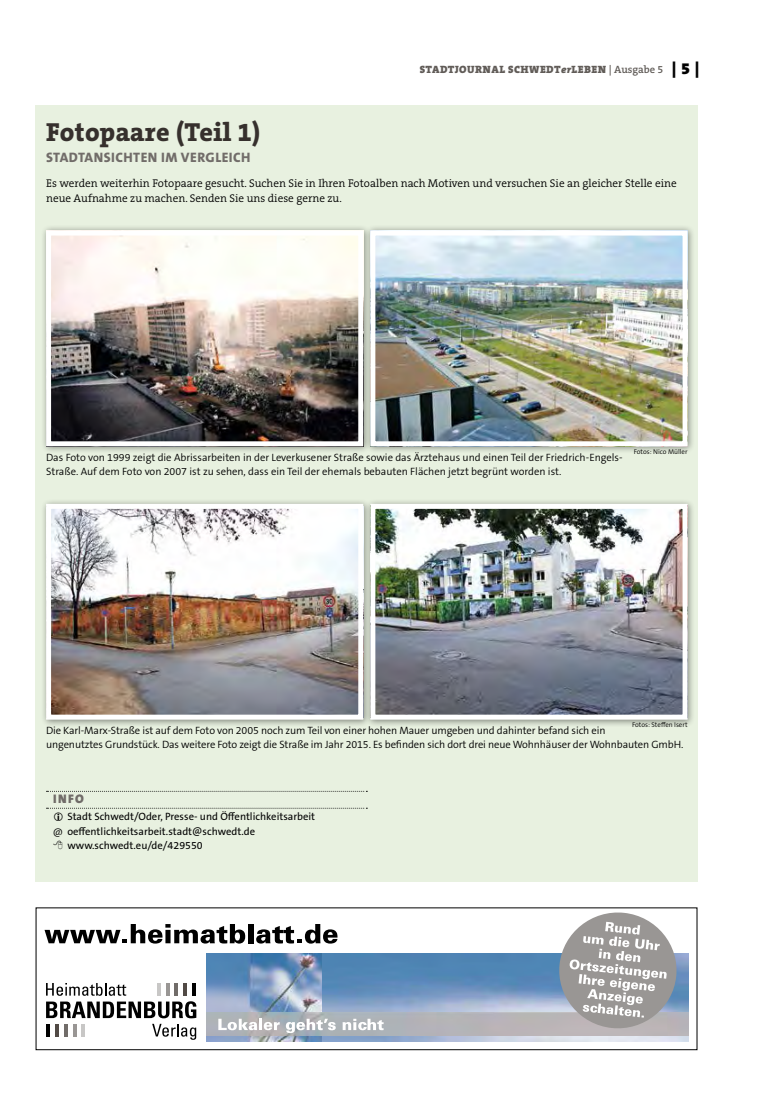
<style>
.page{position:relative;width:762px;height:1117px;background:#fff}
.page>*{position:absolute;margin:0;border:0;box-sizing:border-box;transform-origin:0 0}
.t1{font:800 26.25px "The Serif B W8";letter-spacing:.01em;color:#36302d}
.t2{font:800 13.75px "The Sans B W8";letter-spacing:.035em;color:#716c69}
.t3{font:900 12.5px "The Sans B W9";color:#716c69}
.t4{font:300 11.25px/14.4px "The Serif B W4";color:#000}
.t5{font:300 10.62px/14.4px "The Sans B W4";letter-spacing:-.01em;color:#000}
.t6{font:10.62px "The Sans B W5 Plain";color:#000}
.t7{font:900 10.62px "The Serif B W9";letter-spacing:.045em;color:#615c58}
.t8{font:300 6.88px "The Sans B W4";color:#000}
.s1{font-style:italic}
.s2{font-family:"The Serif B W6";font-weight:600}
.s3{font-size:16.25px;color:#000}
.s4{font-family:"Meta Normal"}
</style>
<div class="page">
<div style="left:35px;top:105px;width:663px;height:776px;background:#e8f1e0"></div>
<div style="left:40px;top:224px;width:331px;height:230px;background:#000;opacity:.45"></div>
<img style="left:52px;top:236px;width:305px;height:204px">
<div style="left:46px;top:230px;width:317px;height:216px;border:5px solid #fff"></div>
<div style="left:364px;top:224px;width:331px;height:230px;background:#000;opacity:.45"></div>
<img style="left:376px;top:236px;width:305px;height:204px">
<div style="left:370px;top:230px;width:317px;height:216px;border:5px solid #fff"></div>
<div style="left:40px;top:498px;width:331px;height:229px;background:#000;opacity:.45"></div>
<img style="left:52px;top:509px;width:305px;height:204px">
<div style="left:46px;top:503px;width:317px;height:216px;border:5px solid #fff"></div>
<div style="left:364px;top:498px;width:331px;height:229px;background:#000;opacity:.45"></div>
<img style="left:376px;top:509px;width:305px;height:204px">
<div style="left:370px;top:503px;width:317px;height:216px;border:5px solid #fff"></div>
<svg style="left:47px;top:790px;width:320px;height:1px"></svg>
<img style="left:207px;top:953px;width:116px;height:88px">
<img style="left:323px;top:953px;width:365px;height:88px">
<svg style="left:45px;top:924px;width:200px;height:19px"></svg>
<div style="left:248px;top:923px;width:5px;height:20px;background:#000"></div>
<svg style="left:256px;top:924px;width:81px;height:19px"></svg>
<img style="left:207px;top:1012px;width:481px;height:22px">
<svg style="left:218px;top:1018px;width:62px;height:11px"></svg>
<svg style="left:286px;top:1018px;width:50px;height:14px"></svg>
<svg style="left:343px;top:1018px;width:41px;height:11px"></svg>
<svg style="left:556px;top:912px;width:123px;height:119px"></svg>
<svg style="left:46px;top:983px;width:80px;height:12px"></svg>
<svg style="left:157px;top:983px;width:3px;height:12px"></svg>
<svg style="left:166px;top:983px;width:3px;height:12px"></svg>
<svg style="left:175px;top:983px;width:3px;height:12px"></svg>
<svg style="left:184px;top:983px;width:3px;height:12px"></svg>
<hr style="left:192px;top:982px;width:4px;height:13px;background:#000">
<svg style="left:46px;top:1001px;width:151px;height:38px"></svg>
<hr style="left:55px;top:1023px;width:4px;height:13px;background:#514a45">
<hr style="left:46px;top:1023px;width:4px;height:13px;background:#000">
<svg style="left:47px;top:807px;width:320px;height:2px"></svg>
<p class="t7" style="left:420px;top:63px;width:281px">STADTJOURNAL SCHWEDT<span class="s1">er</span>LEBEN <span class="s2">| Ausgabe 5</span> <span class="s3">| 5 |</span></p>
<h1 class="t1" style="left:46px;top:114px;width:216px">Fotopaare (Teil 1)</h1>
<p class="t2" style="left:46px;top:149px;width:206px">STADTANSICHTEN IM VERGLEICH</p>
<p class="t4" style="left:46px;top:176px;width:632px">Es werden weiterhin Fotopaare gesucht. Suchen Sie in Ihren Fotoalben nach Motiven und versuchen Sie an gleicher Stelle eine neue Aufnahme zu machen. Senden Sie uns diese gerne zu.</p>
<p class="t5" style="left:46px;top:450px;width:578px">Das Foto von 1999 zeigt die Abrissarbeiten in der Leverkusener Straße sowie das Ärztehaus und einen Teil der Friedrich- Engels-<br>Straße. Auf dem Foto von 2007 ist zu sehen, dass ein Teil der ehemals bebauten Flächen jetzt begrünt worden ist.</p>
<p class="t8" style="left:634px;top:447px;width:55px">Fotos: Nico Müller</p>
<p class="t8" style="left:632px;top:720px;width:57px">Fotos: Steffen Isert</p>
<p class="t5" style="left:46px;top:723px;width:639px">Die Karl-Marx-Straße ist auf dem Foto von 2005 noch zum Teil von einer hohen Mauer umgeben und dahinter befand sich ein<br>ungenutztes Grundstück. Das weitere Foto zeigt die Straße im Jahr 2015. Es befinden sich dort drei neue Wohnhäuser der Wohnbauten GmbH.</p>
<p class="t3" style="left:53px;top:791px;width:32px">INFO</p>
<p class="t6" style="left:67px;top:809px;width:249px">Stadt Schwedt/Oder, Presse- und Öffentlichkeitsarbeit</p>
<p class="t6" style="left:53px;top:824px;width:204px"><span class="s4">@</span> oeffentlichkeitsarbeit.stadt@schwedt.de</p>
<p class="t6" style="left:67px;top:838px;width:137px">www.schwedt.eu/de/429550</p>
</div>
